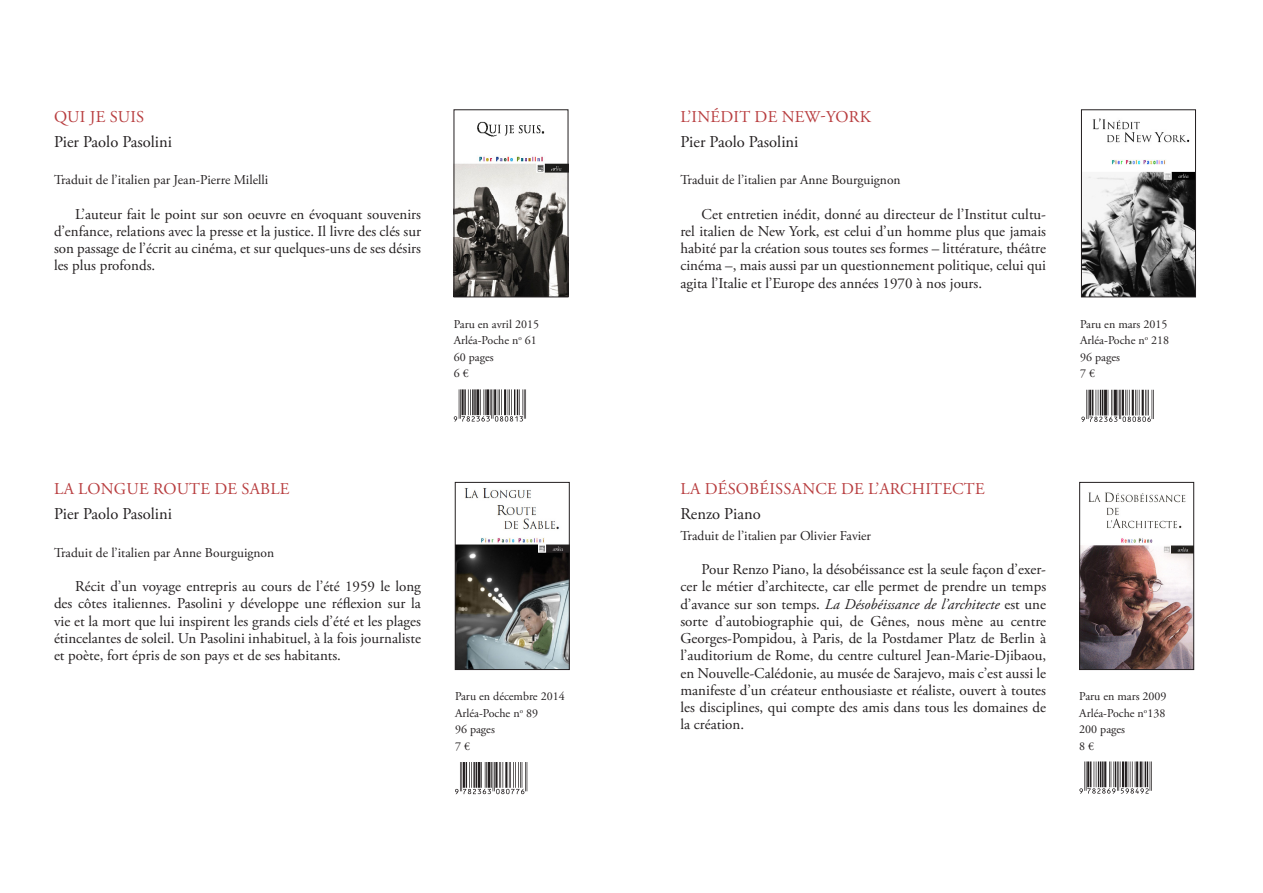
<style>
.page{position:relative;width:1263px;height:893px;background:#fff}
.page>*{position:absolute;margin:0;border:0;box-sizing:border-box;transform-origin:0 0}
.Titres{font:16.5px "Adobe Garamond Pro";letter-spacing:.015em;color:#b83d3f}
.Auteur{font:16.5px "Adobe Garamond Pro";color:#231f20}
.Texte_courant{font:15px/17.2px "Adobe Garamond Pro";color:#231f20;text-align:justify}
.Traduit_de{font:13.5px "Adobe Garamond Pro";color:#231f20}
.Indications_livres{font:12px "Adobe Garamond Pro";color:#231f20}
.s1{font-style:italic}
</style>
<div class="page">
<img style="left:456px;top:121px;width:110px;height:174px">
<div style="left:454px;top:110px;width:114px;height:187px;border:1px solid #231f20"></div>
<img style="left:1083px;top:118px;width:111px;height:177px">
<div style="left:1081px;top:110px;width:115px;height:187px;border:1px solid #231f20"></div>
<img style="left:457px;top:488px;width:110px;height:180px">
<div style="left:455px;top:482px;width:114px;height:188px;border:1px solid #231f20"></div>
<svg style="left:455px;top:762px;width:72px;height:32px"></svg>
<svg style="left:454px;top:389px;width:72px;height:33px"></svg>
<svg style="left:1081px;top:390px;width:73px;height:32px"></svg>
<img style="left:1081px;top:492px;width:111px;height:176px">
<div style="left:1079px;top:482px;width:115px;height:188px;border:1px solid #231f20"></div>
<svg style="left:1079px;top:761px;width:73px;height:33px"></svg>
<p class="Titres" style="left:54px;top:106px;width:92px">QUI JE SUIS</p>
<p class="Auteur" style="left:54px;top:131px;width:120px">Pier Paolo Pasolini</p>
<p class="Traduit_de" style="left:54px;top:172px;width:216px">Traduit de l’italien par Jean-Pierre Milelli</p>
<p class="Texte_courant" style="left:54px;top:206px;width:368px;text-indent:21px">L’auteur fait le point sur son oeuvre en évoquant souvenirs d’enfance, relations avec la presse et la justice. Il livre des clés sur son passage de l’écrit au cinéma, et sur quelques-uns de ses désirs les plus profonds.</p>
<p class="Indications_livres" style="left:454px;top:317px;width:87px">Paru en avril 2015</p>
<p class="Indications_livres" style="left:454px;top:333px;width:85px">Arléa-Poche n<sup>o</sup> 61</p>
<p class="Indications_livres" style="left:454px;top:350px;width:41px">60 pages</p>
<p class="Indications_livres" style="left:454px;top:366px;width:16px">6 €</p>
<p class="Titres" style="left:54px;top:479px;width:237px">LA LONGUE ROUTE DE SABLE</p>
<p class="Auteur" style="left:54px;top:504px;width:120px">Pier Paolo Pasolini</p>
<p class="Traduit_de" style="left:54px;top:544px;width:222px">Traduit de l’italien par Anne Bourguignon</p>
<p class="Texte_courant" style="left:54px;top:578px;width:368px;text-indent:21px">Récit d’un voyage entrepris au cours de l’été 1959 le long des côtes italiennes. Pasolini y développe une réflexion sur la vie et la mort que lui inspirent les grands ciels d’été et les plages étincelantes de soleil. Un Pasolini inhabituel, à la fois journaliste et poète, fort épris de son pays et de ses habitants.</p>
<p class="Indications_livres" style="left:455px;top:689px;width:111px">Paru en décembre 2014</p>
<p class="Indications_livres" style="left:455px;top:706px;width:85px">Arléa-Poche n<sup>o</sup> 89</p>
<p class="Indications_livres" style="left:455px;top:722px;width:41px">96 pages</p>
<p class="Indications_livres" style="left:455px;top:739px;width:16px">7 €</p>
<p class="Titres" style="left:680px;top:106px;width:192px">L’INÉDIT DE NEW-YORK</p>
<p class="Auteur" style="left:680px;top:131px;width:120px">Pier Paolo Pasolini</p>
<p class="Traduit_de" style="left:680px;top:172px;width:222px">Traduit de l’italien par Anne Bourguignon</p>
<p class="Texte_courant" style="left:680px;top:206px;width:367px;text-indent:21px">Cet entretien inédit, donné au directeur de l’Institut cultu&shy;rel italien de New York, est celui d’un homme plus que jamais habité par la création sous toutes ses formes – littérature, théâtre cinéma –, mais aussi par un questionnement politique, celui qui agita l’Italie et l’Europe des années 1970 à nos jours.</p>
<p class="Indications_livres" style="left:1080px;top:317px;width:89px">Paru en mars 2015</p>
<p class="Indications_livres" style="left:1080px;top:333px;width:91px">Arléa-Poche n<sup>o</sup> 218</p>
<p class="Indications_livres" style="left:1080px;top:350px;width:41px">96 pages</p>
<p class="Indications_livres" style="left:1080px;top:366px;width:16px">7 €</p>
<p class="Titres" style="left:680px;top:479px;width:306px">LA DÉSOBÉISSANCE DE L’ARCHITECTE</p>
<p class="Auteur" style="left:680px;top:504px;width:82px">Renzo Piano</p>
<p class="Traduit_de" style="left:680px;top:527px;width:192px">Traduit de l’italien par Olivier Favier</p>
<p class="Texte_courant" style="left:680px;top:561px;width:367px;text-indent:21px">Pour Renzo Piano, la désobéissance est la seule façon d’exer&shy;cer le métier d’architecte, car elle permet de prendre un temps d’avance sur son temps. <span class="s1">La Désobéissance de l’architecte</span> est une sorte d’autobiographie qui, de Gênes, nous mène au centre Georges-Pompidou, à Paris, de la Postdamer Platz de Berlin à l’auditorium de Rome, du centre culturel Jean-Marie-Djibaou, en Nouvelle-Calédonie, au musée de Sarajevo, mais c’est aussi le manifeste d’un créateur enthousiaste et réaliste, ouvert à toutes les disciplines, qui compte des amis dans tous les domaines de la création.</p>
<p class="Indications_livres" style="left:1079px;top:689px;width:89px">Paru en mars 2009</p>
<p class="Indications_livres" style="left:1079px;top:706px;width:88px">Arléa-Poche n<sup>o</sup>138</p>
<p class="Indications_livres" style="left:1079px;top:722px;width:47px">200 pages</p>
<p class="Indications_livres" style="left:1079px;top:739px;width:16px">8 €</p>
</div>
